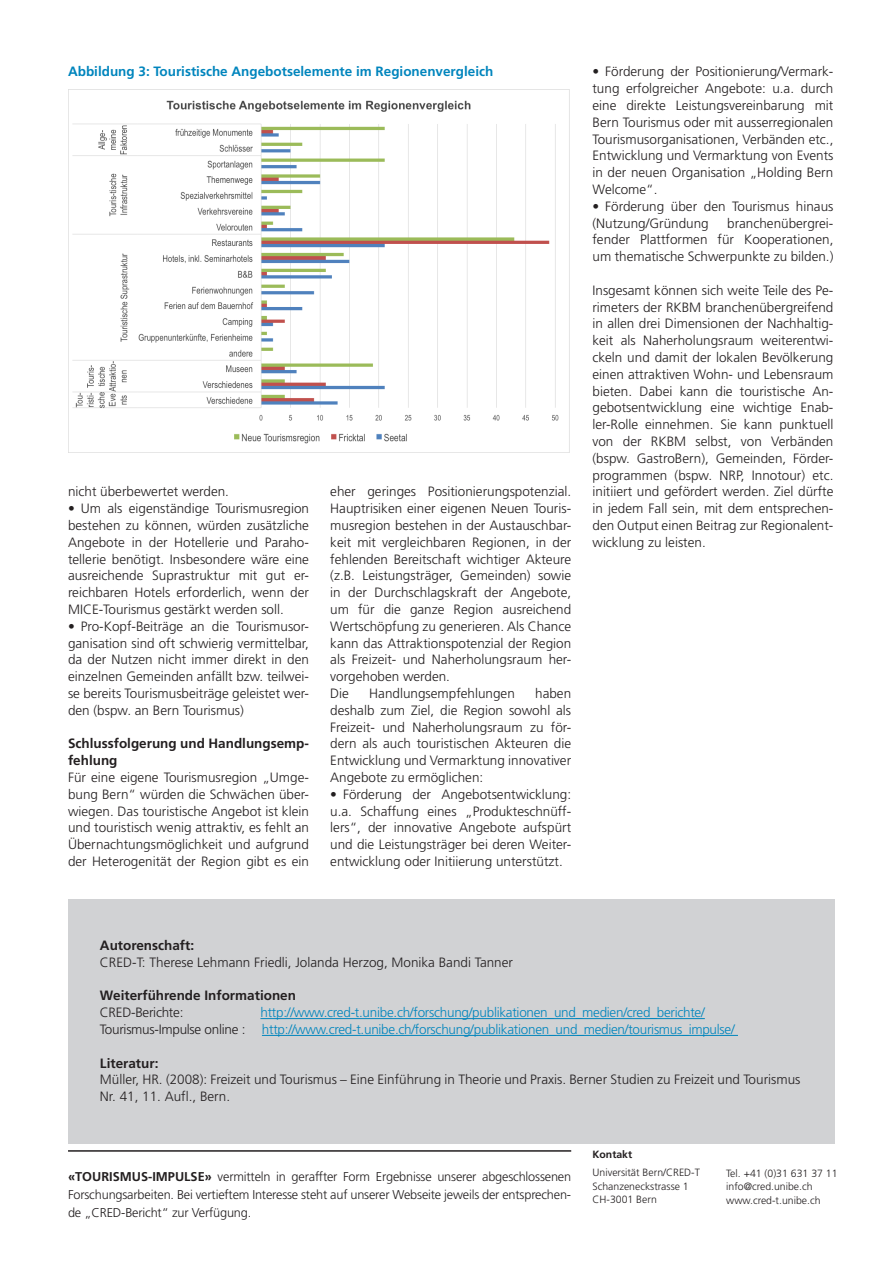
<style>
.page{position:relative;width:893px;height:1263px;background:#fff}
.page>*{position:absolute;margin:0;border:0;box-sizing:border-box;transform-origin:0 0}
.Lauftext_Frutiger_li{font:300 13.5px/16.8px "Frutiger";color:#231f20;text-align:justify}
.Lauftext_Frutiger_li-2{font:300 13.5px "Frutiger";letter-spacing:-.02em;color:#0085bd}
.Zwischentitel_Frutig{font:300 13.5px "Frutiger";color:#231f20}
.Lauftext_Frutiger_li-3{font:700 13.5px "Frutiger";color:#0085bd}
.Lauftext_Frutiger_li-4{font:700 13.5px/16.8px "Frutiger";color:#231f20}
.Zwischentitel_Frutig-2{font:700 13.5px "Frutiger";color:#231f20}
.Lauftext_Frutiger_li-5{font:300 13.5px "Frutiger";letter-spacing:-.02em;color:#231f20}
.t1{font:300 12.75px/18px "Frutiger";letter-spacing:-.015em;color:#231f20;text-align:justify}
.t2{font:300 10.5px/13.5px "Frutiger";color:#231f20}
.t3{font:700 10.5px "Frutiger";color:#231f20}
.s1{color:#231f20}
.s2{font-weight:700}
</style>
<div class="page">
<hr style="left:68px;top:1150px;width:503px;height:2px;background:#231f20">
<div style="left:68px;top:900px;width:766px;height:244px;background:#d1d2d4"></div>
<hr style="left:260px;top:1018px;width:445px;height:1px;background:#0085bd">
<hr style="left:262px;top:1035px;width:476px;height:1px;background:#0085bd">
<img style="left:68px;top:89px;width:502px;height:363px">
<p class="Lauftext_Frutiger_li-3" style="left:68px;top:64px;width:427px">Abbildung 3: Touristische Angebotselemente im Regionenvergleich</p>
<p class="Lauftext_Frutiger_li" style="left:68px;top:483px;width:163px">nicht überbewertet werden.</p>
<p class="Lauftext_Frutiger_li" style="left:68px;top:500px;width:242px">• Um als eigenständige Tourismusregion bestehen zu können, würden zusätzliche Angebote in der Hotellerie und Paraho&shy;tellerie benötigt. Insbesondere wäre eine ausreichende Suprastruktur mit gut er&shy;reichbaren Hotels erforderlich, wenn der MICE-Tourismus gestärkt werden soll.</p>
<p class="Lauftext_Frutiger_li" style="left:68px;top:618px;width:242px">• Pro-Kopf-Beiträge an die Tourismusor&shy;ganisation sind oft schwierig vermittelbar, da der Nutzen nicht immer direkt in den einzelnen Gemeinden anfällt bzw. teilwei&shy;se bereits Tourismusbeiträge geleistet wer&shy;den (bspw. an Bern Tourismus)</p>
<p class="Lauftext_Frutiger_li-4" style="left:68px;top:735px;width:242px">Schlussfolgerung und Handlungsemp&shy;fehlung</p>
<p class="Lauftext_Frutiger_li" style="left:68px;top:769px;width:242px">Für eine eigene Tourismusregion „Umge&shy;bung Bern“ würden die Schwächen über&shy;wiegen. Das touristische Angebot ist klein und touristisch wenig attraktiv, es fehlt an Übernachtungsmöglichkeit und aufgrund der Heterogenität der Region gibt es ein</p>
<p class="Lauftext_Frutiger_li" style="left:330px;top:483px;width:242px">eher geringes Positionierungspotenzial.<br>Hauptrisiken einer eigenen Neuen Touris&shy;musregion bestehen in der Austauschbar&shy;keit mit vergleichbaren Regionen, in der fehlenden Bereitschaft wichtiger Akteure (z.B. Leistungsträger, Gemeinden) sowie in der Durchschlagskraft der Angebote, um für die ganze Region ausreichend Wertschöpfung zu generieren. Als Chance kann das Attraktionspotenzial der Region als Freizeit- und Naherholungsraum her&shy;vorgehoben werden.</p>
<p class="Lauftext_Frutiger_li" style="left:330px;top:685px;width:20px">Die</p>
<p class="Lauftext_Frutiger_li" style="left:369px;top:685px;width:147px">Handlungsempfehlungen</p>
<p class="Lauftext_Frutiger_li" style="left:330px;top:685px;width:242px;text-indent:205px">haben deshalb zum Ziel, die Region sowohl als Freizeit- und Naherholungsraum zu för&shy;dern als auch touristischen Akteuren die Entwicklung und Vermarktung innovativer Angebote zu ermöglichen:</p>
<p class="Lauftext_Frutiger_li" style="left:330px;top:786px;width:242px">• Förderung der Angebotsentwicklung: u.a. Schaffung eines „Produkteschnüff&shy;lers“, der innovative Angebote aufspürt und die Leistungsträger bei deren Weiter&shy;entwicklung oder Initiierung unterstützt.</p>
<p class="Lauftext_Frutiger_li" style="left:592px;top:63px;width:242px">• Förderung der Positionierung/Vermark&shy;tung erfolgreicher Angebote: u.a. durch eine direkte Leistungsvereinbarung mit Bern Tourismus oder mit ausserregionalen Tourismusorganisationen, Verbänden etc., Entwicklung und Vermarktung von Events in der neuen Organisation „Holding Bern Welcome“.</p>
<p class="Lauftext_Frutiger_li" style="left:592px;top:198px;width:242px">• Förderung über den Tourismus hinaus (Nutzung/Gründung</p>
<p class="Lauftext_Frutiger_li" style="left:592px;top:215px;width:242px;text-indent:135px">branchenübergrei&shy;fender Plattformen für Kooperationen, um thematische Schwerpunkte zu bilden.)</p>
<p class="Lauftext_Frutiger_li" style="left:592px;top:282px;width:242px">Insgesamt können sich weite Teile des Pe&shy;rimeters der RKBM branchenübergreifend in allen drei Dimensionen der Nachhaltig&shy;keit als Naherholungsraum weiterentwi&shy;ckeln und damit der lokalen Bevölkerung einen attraktiven Wohn- und Lebensraum bieten. Dabei kann die touristische An&shy;gebotsentwicklung eine wichtige Enab&shy;ler-Rolle einnehmen. Sie kann punktuell von der RKBM selbst, von Verbänden (bspw. GastroBern), Gemeinden, Förder&shy;programmen (bspw. NRP, Innotour) etc. initiiert und gefördert werden. Ziel dürfte in jedem Fall sein, mit dem entsprechen&shy;den Output einen Beitrag zur Regionalent&shy;wicklung zu leisten.</p>
<p class="Zwischentitel_Frutig-2" style="left:100px;top:937px;width:96px">Autorenschaft:</p>
<p class="Zwischentitel_Frutig" style="left:100px;top:954px;width:415px">CRED-T: Therese Lehmann Friedli, Jolanda Herzog, Monika Bandi Tanner</p>
<p class="Zwischentitel_Frutig-2" style="left:100px;top:988px;width:198px">Weiterführende Informationen</p>
<p class="Lauftext_Frutiger_li-5" style="left:100px;top:1005px;width:85px">CRED-Berichte:</p>
<p class="Lauftext_Frutiger_li-2" style="left:260px;top:1005px;width:446px">http://www.cred-t.unibe.ch/forschung/publikationen_und_medien/cred_berichte/</p>
<p class="Lauftext_Frutiger_li-2" style="left:100px;top:1022px;width:636px"><span class="s1">Tourismus-Impulse online :</span> http://www.cred-t.unibe.ch/forschung/publikationen_und_medien/tourismus_impulse/</p>
<p class="Lauftext_Frutiger_li-4" style="left:100px;top:1055px;width:60px">Literatur:</p>
<p class="Lauftext_Frutiger_li" style="left:100px;top:1071px;width:702px">Müller, HR. (2008): Freizeit und Tourismus – Eine Einführung in Theorie und Praxis. Berner Studien zu Freizeit und Tourismus<br>Nr. 41, 11. Aufl., Bern.</p>
<p class="t1" style="left:68px;top:1167px;width:505px"><span class="s2">«TOURISMUS-IMPULSE»</span> vermitteln in geraffter Form Ergebnisse unserer abgeschlossenen Forschungsarbeiten. Bei vertieftem Interesse steht auf unserer Webseite jeweils der entsprechen&shy;de „CRED-Bericht“ zur Verfügung.</p>
<p class="t3" style="left:592px;top:1148px;width:41px">Kontakt</p>
<p class="t2" style="left:592px;top:1166px;width:109px">Universität Bern/CRED-T<br>Schanzeneckstrasse 1<br>CH-3001 Bern</p>
<p class="t2" style="left:726px;top:1166px;width:113px">Tel. +41 (0)31 631 37 11 info@cred.unibe.ch www.cred-t.unibe.ch</p>
</div>
